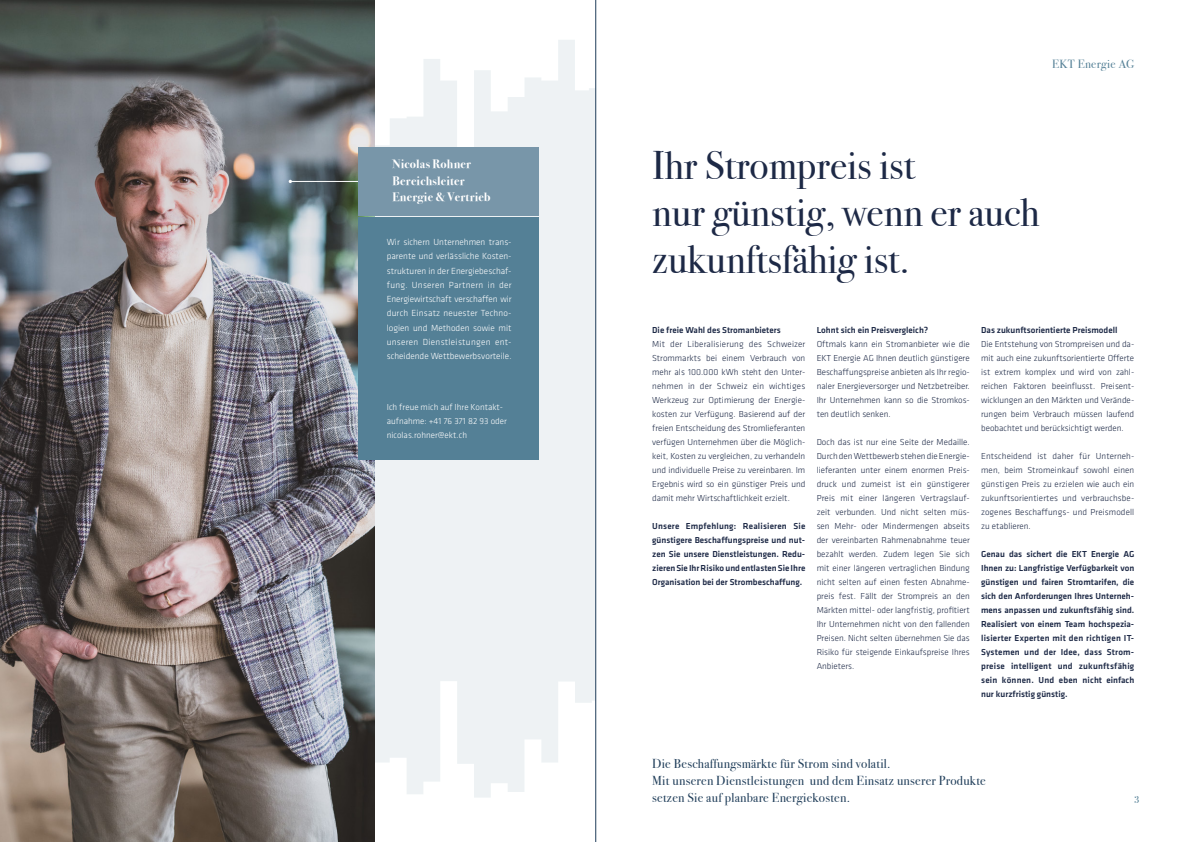
<style>
.page{position:relative;width:1191px;height:842px;background:#fff}
.page>*{position:absolute;margin:0;border:0;box-sizing:border-box;transform-origin:0 0}
.t1{font:40px "Bodoni Svty Two ITCTT";color:#1d2946}
.t2{font:13px/17px "Bodoni Svty Two ITCTT";letter-spacing:.02em;color:#1f3d59}
.t3{font:700 12.2px "Bodoni Svty Two ITCTT";letter-spacing:.02em;color:#fff}
.t4{font:12px "Bodoni Svty Two ITCTT";letter-spacing:.03em;color:#548096}
.t5{font:10px "Bodoni Svty Two ITCTT";color:#548096}
.t6{font:300 9.2px/14.3px "Klavika";color:#fff;text-align:justify}
.t7{font:300 9px/14px "Klavika";color:#1d2946;text-align:justify}
.t8{font:500 9px/14px "Klavika";color:#1d2946;text-align:justify}
.t9{font:300 9px/14px "Klavika";color:#fff}
</style>
<div class="page">
<svg style="left:374px;top:40px;width:221px;height:802px;fill:#eef2f4"></svg>
<img style="left:0;top:0;width:374px;height:842px">
<hr style="left:290px;top:181px;width:69px;height:1px;background:#fff">
<div style="left:358px;top:147px;width:181px;height:68px;background:#7896a9"></div>
<div style="left:358px;top:217px;width:181px;height:165px;background:#548096"></div>
<hr style="left:595px;top:0;width:1px;height:842px;background:#1f3d59">
<div style="left:358px;top:384px;width:181px;height:76px;background:#548096"></div>
<p class="t3" style="left:392px;top:154px;width:80px">Nicolas Rohner</p>
<p class="t3" style="left:392px;top:170px;width:74px">Bereichsleiter</p>
<p class="t3" style="left:392px;top:187px;width:100px">Energie &amp; Vertrieb</p>
<p class="t6" style="left:387px;top:235px;width:126px">Wir sichern Unternehmen trans&shy;parente und verlässliche Kosten&shy;strukturen in der Energiebeschaf&shy;fung. Unseren Partnern in der Energiewirtschaft verschaffen wir durch Einsatz neuester Techno&shy;logien und Methoden sowie mit unseren Dienstleistungen ent&shy;scheidende Wettbewerbsvorteile.</p>
<p class="t9" style="left:387px;top:400px;width:122px">Ich freue mich auf Ihre Kontakt&shy;aufnahme: +41 76 371 82 93 oder nicolas.rohner@ekt.ch</p>
<p class="t4" style="left:1052px;top:54px;width:84px">EKT Energie AG</p>
<p class="t1" style="left:652px;top:133px;width:264px">Ihr Strompreis ist</p>
<p class="t1" style="left:652px;top:180px;width:389px">nur günstig, wenn er auch</p>
<p class="t1" style="left:652px;top:227px;width:259px">zukunftsfähig ist.</p>
<p class="t8" style="left:652px;top:323px;width:130px">Die freie Wahl des Stromanbieters</p>
<p class="t7" style="left:652px;top:337px;width:155px">Mit der Liberalisierung des Schweizer Strommarkts bei einem Verbrauch von mehr als 100.000 kWh steht den Unter&shy;nehmen in der Schweiz ein wichtiges Werkzeug zur Optimierung der Energie&shy;kosten zur Verfügung. Basierend auf der freien Entscheidung des Stromlieferanten verfügen Unternehmen über die Möglich&shy;keit, Kosten zu vergleichen, zu verhandeln und individuelle Preise zu vereinbaren. Im Ergebnis wird so ein günstiger Preis und damit mehr Wirtschaftlichkeit erzielt.</p>
<p class="t8" style="left:652px;top:519px;width:155px">Unsere Empfehlung: Realisieren Sie günstigere Beschaffungspreise und nut&shy;zen Sie unsere Dienstleistungen. Redu&shy;zieren Sie Ihr Risiko und entlasten Sie Ihre Organisation bei der Strombeschaffung.</p>
<p class="t8" style="left:816px;top:323px;width:113px">Lohnt sich ein Preisvergleich?</p>
<p class="t7" style="left:816px;top:337px;width:155px">Oftmals kann ein Stromanbieter wie die EKT Energie AG Ihnen deutlich günstigere Beschaffungspreise anbieten als Ihr regio&shy;naler Energieversorger und Netzbetreiber.<br>Ihr Unternehmen kann so die Stromkos&shy;ten deutlich senken.</p>
<p class="t7" style="left:816px;top:435px;width:155px">Doch das ist nur eine Seite der Medaille.<br>Durch den Wettbewerb stehen die Energie&shy;lieferanten unter einem enormen Preis&shy;druck und zumeist ist ein günstigerer Preis mit einer längeren Vertragslauf&shy;zeit verbunden. Und nicht selten müs&shy;sen Mehr- oder Mindermengen abseits der vereinbarten Rahmenabnahme teuer bezahlt werden. Zudem legen Sie sich mit einer längeren vertraglichen Bindung nicht selten auf einen festen Abnahme&shy;preis fest. Fällt der Strompreis an den Märkten mittel- oder langfristig, profitiert Ihr Unternehmen nicht von den fallenden Preisen. Nicht selten übernehmen Sie das Risiko für steigende Einkaufspreise Ihres Anbieters.</p>
<p class="t8" style="left:981px;top:323px;width:138px">Das zukunftsorientierte Preismodell</p>
<p class="t7" style="left:981px;top:337px;width:155px">Die Entstehung von Strompreisen und da&shy;mit auch eine zukunftsorientierte Offerte ist extrem komplex und wird von zahl&shy;reichen Faktoren beeinflusst. Preisent&shy;wicklungen an den Märkten und Verände&shy;rungen beim Verbrauch müssen laufend beobachtet und berücksichtigt werden.</p>
<p class="t7" style="left:981px;top:449px;width:155px">Entscheidend ist daher für Unterneh&shy;men, beim Stromeinkauf sowohl einen günstigen Preis zu erzielen wie auch ein zukunftsorientiertes und verbrauchsbe&shy;zogenes Beschaffungs- und Preismodell zu etablieren.</p>
<p class="t8" style="left:981px;top:547px;width:155px">Genau das sichert die EKT Energie AG Ihnen zu: Langfristige Verfügbarkeit von günstigen und fairen Stromtarifen, die sich den Anforderungen Ihres Unterneh&shy;mens anpassen und zukunftsfähig sind.<br>Realisiert von einem Team hochspezia&shy;lisierter Experten mit den richtigen IT-Systemen und der Idee, dass Strom&shy;preise intelligent und zukunftsfähig sein können. Und eben nicht einfach nur kurzfristig günstig.</p>
<p class="t2" style="left:652px;top:754px;width:240px">Die Beschaffungsmärkte für Strom sind volatil.</p>
<p class="t2" style="left:652px;top:771px;width:335px">Mit unseren Dienstleistungen und dem Einsatz unserer Produkte setzen Sie auf planbare Energiekosten.</p>
<p class="t5" style="left:1134px;top:791px;width:7px">3</p>
</div>
